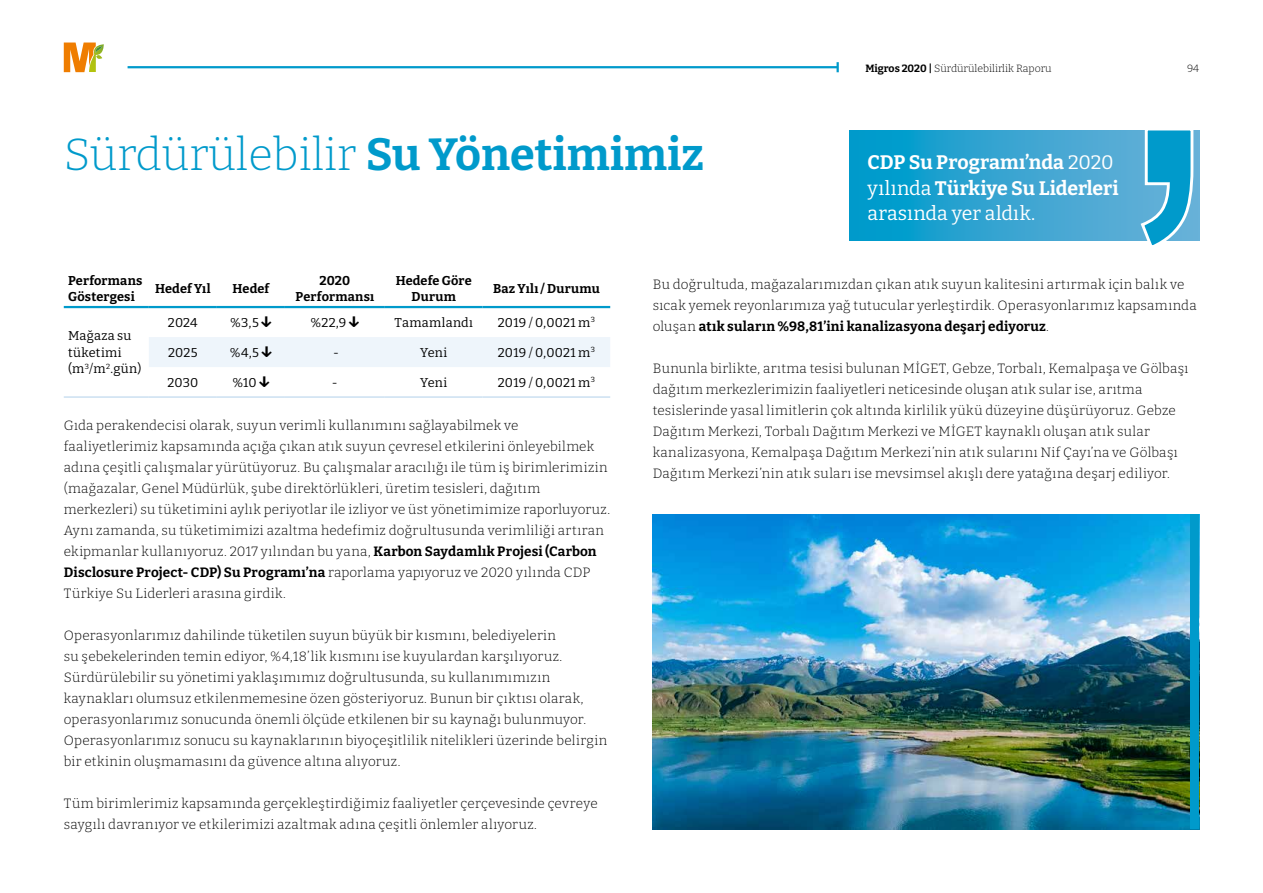
<style>
.page{position:relative;width:1263px;height:893px;background:#fff}
.page>*{position:absolute;margin:0;border:0;box-sizing:border-box;transform-origin:0 0}
.t1{font:300 45px "Bitter";color:#009acb}
.t2{font:700 19.5px/25.5px "Bitter";color:#fff}
.t3{font:300 13.5px/21px "Bitter";letter-spacing:.02em;color:#000}
.t4{font:12.75px/16.5px "Bitter";letter-spacing:.02em;color:#000}
.t5{font:700 12.75px/15.3px "Bitter";letter-spacing:.01em;color:#000;text-align:center}
.t6{font:300 10.5px "Bitter";color:#000}
.s1{font-weight:700}
.s2{font-weight:400}
.s3{font-weight:800;font-size:15px}
</style>
<div class="page">
<hr style="left:128px;top:66px;width:710px;height:2px;background:#009acb">
<svg style="left:836px;top:62px;width:3px;height:10px"></svg>
<svg style="left:64px;top:43px;width:40px;height:29px"></svg>
<div style="left:149px;top:337px;width:461px;height:30px;background:#eef5fb"></div>
<hr style="left:64px;top:396px;width:85px;height:2px;background:#cbe0f1">
<hr style="left:64px;top:306px;width:85px;height:2px;background:#009acb">
<hr style="left:149px;top:306px;width:68px;height:2px;background:#009acb">
<hr style="left:217px;top:306px;width:68px;height:2px;background:#009acb">
<hr style="left:285px;top:306px;width:100px;height:2px;background:#009acb">
<hr style="left:385px;top:306px;width:98px;height:2px;background:#009acb">
<hr style="left:483px;top:306px;width:127px;height:2px;background:#009acb">
<hr style="left:149px;top:396px;width:68px;height:2px;background:#cbe0f1">
<hr style="left:217px;top:396px;width:68px;height:2px;background:#cbe0f1">
<hr style="left:285px;top:396px;width:100px;height:2px;background:#cbe0f1">
<hr style="left:385px;top:396px;width:98px;height:2px;background:#cbe0f1">
<hr style="left:483px;top:396px;width:127px;height:2px;background:#cbe0f1">
<svg style="left:849px;top:131px;width:350px;height:109px;background:#2ea3d0"></svg>
<svg style="left:1139px;top:130px;width:56px;height:115px;background:#43afd6"></svg>
<img style="left:653px;top:514px;width:538px;height:315px">
<div style="left:1191px;top:514px;width:8px;height:315px;background:#009acb"></div>
<h1 class="t1" style="left:64px;top:125px;width:642px">Sürdürülebilir <span class="s1">Su Yönetimimiz</span></h1>
<p class="t6" style="left:865px;top:62px;width:188px"><span class="s1">Migros 2020 |</span> Sürdürülebilirlik Raporu</p>
<p class="t6" style="left:1187px;top:62px;width:14px">94</p>
<h2 class="t2" style="left:867px;top:149px;width:253px">CDP Su Programı’nda <span class="s2">2020 yılında</span> Türkiye Su Liderleri <span class="s2">arasında yer aldık.</span></h2>
<p class="t5" style="left:68px;top:273px;width:76px;text-align:left">Performans<br>Göstergesi</p>
<p class="t5" style="left:155px;top:281px;width:57px">Hedef Yıl</p>
<p class="t5" style="left:232px;top:281px;width:38px">Hedef</p>
<p class="t5" style="left:296px;top:273px;width:80px">2020<br>Performansı</p>
<p class="t5" style="left:396px;top:273px;width:78px">Hedefe Göre<br>Durum</p>
<p class="t5" style="left:493px;top:281px;width:108px">Baz Yılı / Durumu</p>
<p class="t4" style="left:68px;top:327px;width:75px">Mağaza su tüketimi (m<sup>3</sup>/m<sup>2</sup>.gün)</p>
<p class="t4" style="left:168px;top:313px;width:31px">2024</p>
<p class="t4" style="left:230px;top:314px;width:43px">%3,5 <span class="s3">↓</span></p>
<p class="t4" style="left:310px;top:314px;width:50px">%22,9 <span class="s3">↓</span></p>
<p class="t4" style="left:394px;top:313px;width:80px">Tamamlandı</p>
<p class="t4" style="left:498px;top:313px;width:99px">2019 / 0,0021 m<sup>3</sup></p>
<p class="t4" style="left:168px;top:343px;width:31px">2025</p>
<p class="t4" style="left:230px;top:344px;width:44px">%4,5 <span class="s3">↓</span></p>
<p class="t4" style="left:333px;top:343px;width:7px">-</p>
<p class="t4" style="left:420px;top:343px;width:29px">Yeni</p>
<p class="t4" style="left:498px;top:343px;width:99px">2019 / 0,0021 m<sup>3</sup></p>
<p class="t4" style="left:167px;top:373px;width:32px">2030</p>
<p class="t4" style="left:232px;top:374px;width:39px">%10 <span class="s3">↓</span></p>
<p class="t4" style="left:332px;top:373px;width:7px">-</p>
<p class="t4" style="left:420px;top:373px;width:29px">Yeni</p>
<p class="t4" style="left:498px;top:373px;width:99px">2019 / 0,0021 m<sup>3</sup></p>
<p class="t3" style="left:64px;top:414px;width:548px">Gıda perakendecisi olarak, suyun verimli kullanımını sağlayabilmek ve faaliyetlerimiz kapsamında açığa çıkan atık suyun çevresel etkilerini önleyebilmek adına çeşitli çalışmalar yürütüyoruz. Bu çalışmalar aracılığı ile tüm iş birimlerimizin (mağazalar, Genel Müdürlük, şube direktörlükleri, üretim tesisleri, dağıtım merkezleri) su tüketimini aylık periyotlar ile izliyor ve üst yönetimimize raporluyoruz.<br>Aynı zamanda, su tüketimimizi azaltma hedefimiz doğrultusunda verimliliği artıran ekipmanlar kullanıyoruz. 2017 yılından bu yana, <span class="s1">Karbon Saydamlık Projesi (Carbon Disclosure Project- CDP) Su Programı’na</span> raporlama yapıyoruz ve 2020 yılında CDP Türkiye Su Liderleri arasına girdik.</p>
<p class="t3" style="left:64px;top:624px;width:545px">Operasyonlarımız dahilinde tüketilen suyun büyük bir kısmını, belediyelerin<br>su şebekelerinden temin ediyor, %4,18’lik kısmını ise kuyulardan karşılıyoruz.<br>Sürdürülebilir su yönetimi yaklaşımımız doğrultusunda, su kullanımımızın kaynakları olumsuz etkilenmemesine özen gösteriyoruz. Bunun bir çıktısı olarak, operasyonlarımız sonucunda önemli ölçüde etkilenen bir su kaynağı bulunmuyor.<br>Operasyonlarımız sonucu su kaynaklarının biyoçeşitlilik nitelikleri üzerinde belirgin bir etkinin oluşmamasını da güvence altına alıyoruz.</p>
<p class="t3" style="left:64px;top:792px;width:535px">Tüm birimlerimiz kapsamında gerçekleştirdiğimiz faaliyetler çerçevesinde çevreye saygılı davranıyor ve etkilerimizi azaltmak adına çeşitli önlemler alıyoruz.</p>
<p class="t3" style="left:653px;top:274px;width:545px">Bu doğrultuda, mağazalarımızdan çıkan atık suyun kalitesini artırmak için balık ve sıcak yemek reyonlarımıza yağ tutucular yerleştirdik. Operasyonlarımız kapsamında oluşan <span class="s1">atık suların %98,81’ini kanalizasyona deşarj ediyoruz</span>.</p>
<p class="t3" style="left:653px;top:358px;width:537px">Bununla birlikte, arıtma tesisi bulunan MİGET, Gebze, Torbalı, Kemalpaşa ve Gölbaşı dağıtım merkezlerimizin faaliyetleri neticesinde oluşan atık sular ise, arıtma tesislerinde yasal limitlerin çok altında kirlilik yükü düzeyine düşürüyoruz. Gebze Dağıtım Merkezi, Torbalı Dağıtım Merkezi ve MİGET kaynaklı oluşan atık sular kanalizasyona, Kemalpaşa Dağıtım Merkezi’nin atık sularını Nif Çayı’na ve Gölbaşı Dağıtım Merkezi’nin atık suları ise mevsimsel akışlı dere yatağına deşarj ediliyor.</p>
</div>
